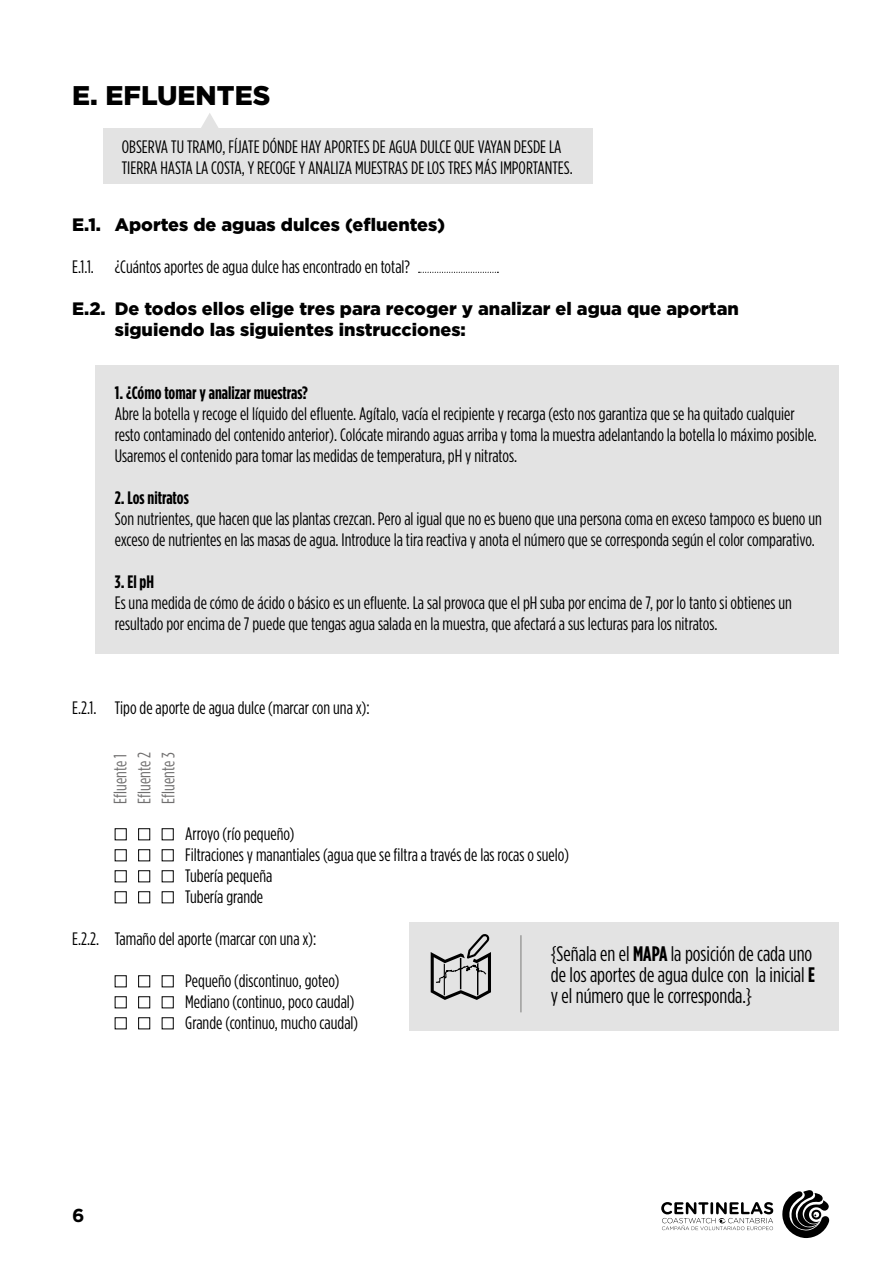
<style>
.page{position:relative;width:893px;height:1263px;background:#fff}
.page>*{position:absolute;margin:0;border:0;box-sizing:border-box;transform-origin:0 0}
.t1{font:900 27px "Gotham";color:#000}
.t2{font:21px/21px "Gotham Condensed";color:#000}
.t3{font:700 18.75px "Gotham";color:#000}
.t4{font:18px/21px "Gotham Condensed";color:#000}
.t5{font:900 18px/21px "Gotham";color:#000}
.t6{font:700 18px "Gotham Condensed";color:#000}
.t7{font:18px/23.9px "Gotham Condensed";letter-spacing:-.005em;color:#706f6f;text-align:justify}
.s1{font-weight:700}
</style>
<div class="page">
<svg style="left:782px;top:1190px;width:48px;height:48px"></svg>
<svg style="left:661px;top:1202px;width:112px;height:28px"></svg>
<div style="left:96px;top:366px;width:743px;height:288px;background:#e3e3e3"></div>
<div style="left:115px;top:828px;width:12px;height:12px;border:1px solid #000"></div>
<div style="left:138px;top:828px;width:12px;height:12px;border:1px solid #000"></div>
<div style="left:162px;top:828px;width:12px;height:12px;border:1px solid #000"></div>
<div style="left:115px;top:849px;width:12px;height:12px;border:1px solid #000"></div>
<div style="left:138px;top:849px;width:12px;height:12px;border:1px solid #000"></div>
<div style="left:162px;top:849px;width:12px;height:12px;border:1px solid #000"></div>
<div style="left:115px;top:870px;width:12px;height:12px;border:1px solid #000"></div>
<div style="left:138px;top:870px;width:12px;height:12px;border:1px solid #000"></div>
<div style="left:162px;top:870px;width:12px;height:12px;border:1px solid #000"></div>
<div style="left:115px;top:891px;width:12px;height:12px;border:1px solid #000"></div>
<div style="left:138px;top:891px;width:12px;height:12px;border:1px solid #000"></div>
<div style="left:162px;top:891px;width:12px;height:12px;border:1px solid #000"></div>
<div style="left:115px;top:975px;width:12px;height:12px;border:1px solid #000"></div>
<div style="left:138px;top:975px;width:12px;height:12px;border:1px solid #000"></div>
<div style="left:162px;top:975px;width:12px;height:12px;border:1px solid #000"></div>
<div style="left:115px;top:996px;width:12px;height:12px;border:1px solid #000"></div>
<div style="left:138px;top:996px;width:12px;height:12px;border:1px solid #000"></div>
<div style="left:162px;top:996px;width:12px;height:12px;border:1px solid #000"></div>
<div style="left:115px;top:1017px;width:12px;height:12px;border:1px solid #000"></div>
<div style="left:138px;top:1017px;width:12px;height:12px;border:1px solid #000"></div>
<div style="left:162px;top:1017px;width:12px;height:12px;border:1px solid #000"></div>
<div style="left:409px;top:922px;width:430px;height:108px;background:#e3e3e3"></div>
<svg style="left:431px;top:934px;width:60px;height:66px"></svg>
<hr style="left:520px;top:935px;width:2px;height:77px;background:#9d9d9c">
<svg style="left:419px;top:272px;width:79px;height:1px"></svg>
<div style="left:104px;top:129px;width:489px;height:55px;background:#e3e3e3"></div>
<svg style="left:200px;top:113px;width:19px;height:16px"></svg>
<h1 class="t1" style="left:72px;top:77px;width:200px">E. EFLUENTES</h1>
<p class="t4" style="left:122px;top:136px;width:452px">OBSERVA TU TRAMO, FÍJATE DÓNDE HAY APORTES DE AGUA DULCE QUE VAYAN DESDE LA<br>TIERRA HASTA LA COSTA, Y RECOGE Y ANALIZA MUESTRAS DE LOS TRES MÁS IMPORTANTES.</p>
<p class="t5" style="left:72px;top:214px;width:374px">E.1. Aportes de aguas dulces (efluentes)</p>
<p class="t4" style="left:72px;top:256px;width:339px">E.1.1. ¿Cuántos aportes de agua dulce has encontrado en total?</p>
<p class="t5" style="left:115px;top:298px;width:626px;text-indent:-43px">E.2. De todos ellos elige tres para recoger y analizar el agua que aportan siguiendo las siguientes instrucciones:</p>
<p class="t6" style="left:115px;top:382px;width:194px">1. ¿Cómo tomar y analizar muestras?</p>
<p class="t4" style="left:115px;top:403px;width:703px">Abre la botella y recoge el líquido del efluente. Agítalo, vacía el recipiente y recarga (esto nos garantiza que se ha quitado cualquier resto contaminado del contenido anterior). Colócate mirando aguas arriba y toma la muestra adelantando la botella lo máximo posible.<br>Usaremos el contenido para tomar las medidas de temperatura, pH y nitratos.</p>
<p class="t6" style="left:115px;top:487px;width:75px">2. Los nitratos</p>
<p class="t4" style="left:115px;top:508px;width:709px">Son nutrientes, que hacen que las plantas crezcan. Pero al igual que no es bueno que una persona coma en exceso tampoco es bueno un exceso de nutrientes en las masas de agua. Introduce la tira reactiva y anota el número que se corresponda según el color comparativo.</p>
<p class="t6" style="left:115px;top:571px;width:41px">3. El pH</p>
<p class="t4" style="left:115px;top:592px;width:679px">Es una medida de cómo de ácido o básico es un efluente. La sal provoca que el pH suba por encima de 7, por lo tanto si obtienes un resultado por encima de 7 puede que tengas agua salada en la muestra, que afectará a sus lecturas para los nitratos.</p>
<p class="t4" style="left:72px;top:697px;width:299px">E.2.1. Tipo de aporte de agua dulce (marcar con una x):</p>
<p class="t7" style="left:108px;top:804px;width:53px;rotate:-90deg">Efluente 1<br>Efluente 2<br>Efluente 3</p>
<p class="t4" style="left:185px;top:823px;width:385px">Arroyo (río pequeño)<br>Filtraciones y manantiales (agua que se filtra a través de las rocas o suelo)<br>Tubería pequeña<br>Tubería grande</p>
<p class="t4" style="left:72px;top:928px;width:245px">E.2.2. Tamaño del aporte (marcar con una x):</p>
<p class="t4" style="left:185px;top:970px;width:174px">Pequeño (discontinuo, goteo)<br>Mediano (continuo, poco caudal)<br>Grande (continuo, mucho caudal)</p>
<p class="t2" style="left:551px;top:942px;width:266px">{Señala en el <span class="s1">MAPA</span> la posición de cada uno de los aportes de agua dulce con la inicial <span class="s1">E </span>y el número que le corresponda.}</p>
<p class="t3" style="left:72px;top:1202px;width:14px">6</p>
</div>
